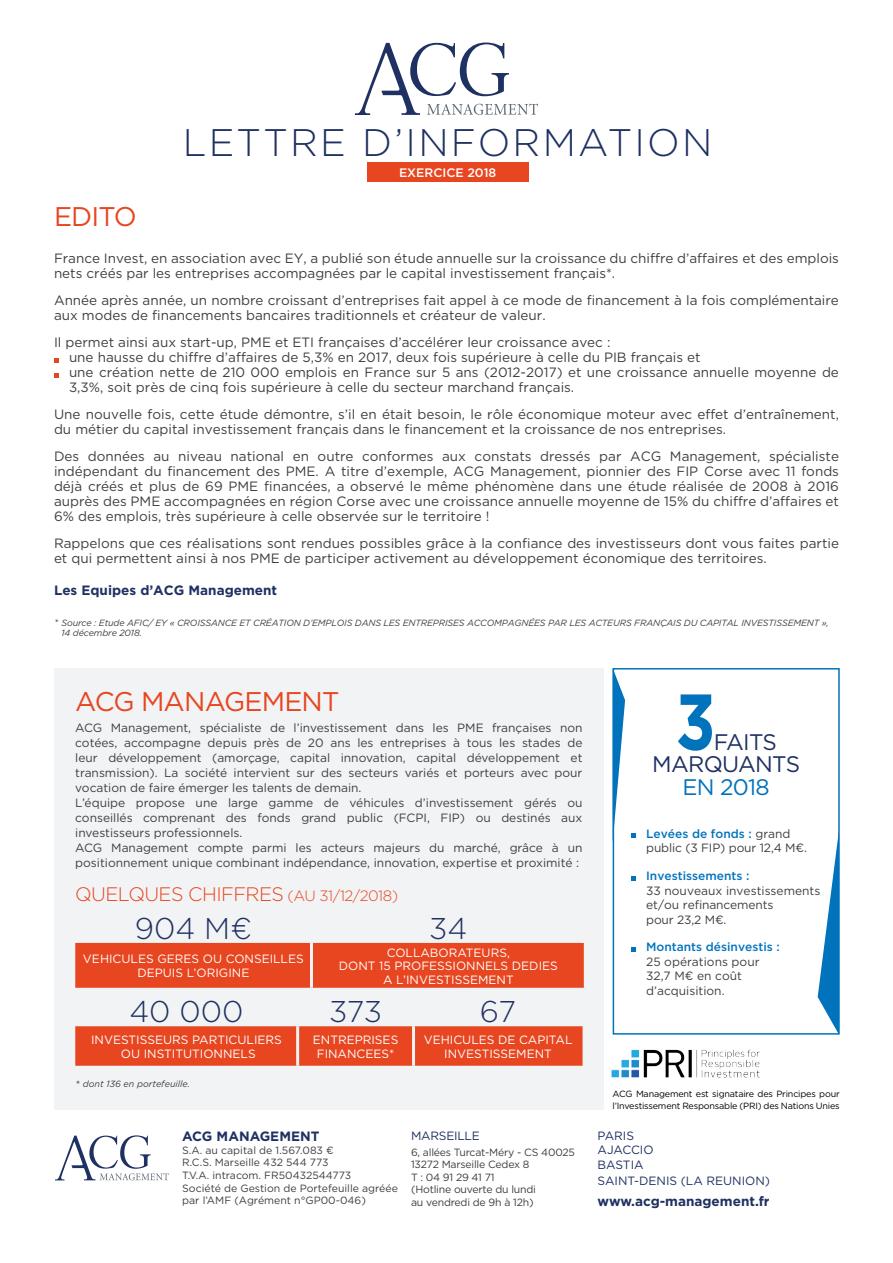
<style>
.page{position:relative;width:893px;height:1263px;background:#fff}
.page>*{position:absolute;margin:0;border:0;box-sizing:border-box;transform-origin:0 0}
.t1{font:700 79.05px "Gotham";color:#0073bc;scale:.82 1}
.t2{font:300 38.4px "Gotham";letter-spacing:.06em;color:#1f3162}
.t3{font:300 30px "Gotham";color:#1f3162}
.t4{font:27px "Gotham";letter-spacing:-.03em;color:#e74620}
.t5{font:22.5px/22.5px "Gotham";letter-spacing:-.03em;color:#1f3162}
.t6{font:22.5px "Gotham";color:#0073bc}
.t7{font:300 19.5px "Gotham";letter-spacing:-.03em;color:#e74620}
.t8{font:13.5px/15px "Gotham";color:#3e3e3f}
.t9{font:700 13.5px "Gotham";color:#1f3162}
.t10{font:500 12.3px "Gotham";color:#fff}
.t11{font:12px/15px "Gotham";color:#3e3e3f}
.t12{font:12px/13.4px "Gotham";color:#fff;text-align:center}
.t13{font:12px/14.4px "Gotham";color:#1f3162}
.t14{font:500 12px "Gotham";color:#0073bc}
.t15{font:12px "Gotham";letter-spacing:-.02em;color:#1f3162}
.t16{font:10.5px/12.6px "Gotham";letter-spacing:-.01em;color:#3e3e3f}
.t17{font:italic 9px/10.5px "Gotham";letter-spacing:-.015em;color:#3e3e3f}
.t18{font:9px/12px "Gotham";letter-spacing:-.02em;color:#000}
.s1{font-size:9.6px}
.s2{font-size:15px}
.s3{font-size:10.5px}
.s4{font-weight:500;color:#0073bc}
</style>
<div class="page">
<svg style="left:616px;top:677px;width:9px;height:127px"></svg>
<svg style="left:818px;top:846px;width:19px;height:185px"></svg>
<svg style="left:54px;top:358px;width:4px;height:4px"></svg>
<svg style="left:54px;top:373px;width:4px;height:4px"></svg>
<div style="left:54px;top:668px;width:550px;height:441px;background:#f2f3f4"></div>
<div style="left:75px;top:943px;width:509px;height:45px;background:#e74620"></div>
<hr style="left:310px;top:943px;width:3px;height:45px;background:#f2f3f4">
<div style="left:75px;top:1026px;width:508px;height:40px;background:#e74620"></div>
<hr style="left:296px;top:1026px;width:3px;height:40px;background:#f2f3f4">
<hr style="left:412px;top:1026px;width:3px;height:40px;background:#f2f3f4">
<svg style="left:631px;top:834px;width:4px;height:4px"></svg>
<svg style="left:631px;top:876px;width:4px;height:4px"></svg>
<svg style="left:631px;top:947px;width:4px;height:4px"></svg>
<div style="left:613px;top:668px;width:227px;height:367px;border:2px solid #0073bc"></div>
<svg style="left:355px;top:43px;width:183px;height:72px"></svg>
<div style="left:367px;top:163px;width:161px;height:19px;background:#e74620"></div>
<svg style="left:55px;top:1135px;width:114px;height:45px"></svg>
<img style="left:611px;top:1049px;width:149px;height:29px">
<h2 class="t2" style="left:183px;top:118px;width:531px">LETTRE D’INFORMATION</h2>
<p class="t10" style="left:399px;top:165px;width:99px">EXERCICE 2018</p>
<h3 class="t4" style="left:54px;top:199px;width:84px">EDITO</h3>
<p class="t8" style="left:54px;top:251px;width:786px">France Invest, en association avec EY, a publié son étude annuelle sur la croissance du chiffre d’affaires et des emplois nets créés par les entreprises accompagnées par le capital investissement français*.</p>
<p class="t8" style="left:54px;top:293px;width:786px">Année après année, un nombre croissant d’entreprises fait appel à ce mode de financement à la fois complémentaire aux modes de financements bancaires traditionnels et créateur de valeur.</p>
<p class="t8" style="left:69px;top:335px;width:771px;text-indent:-15px">Il permet ainsi aux start-up, PME et ETI françaises d’accélérer leur croissance avec :<br>une hausse du chiffre d’affaires de 5,3% en 2017, deux fois supérieure à celle du PIB français et<br>une création nette de 210 000 emplois en France sur 5 ans (2012-2017) et une croissance annuelle moyenne de 3,3%, soit près de cinq fois supérieure à celle du secteur marchand français.</p>
<p class="t8" style="left:54px;top:407px;width:786px">Une nouvelle fois, cette étude démontre, s’il en était besoin, le rôle économique moteur avec effet d’entraînement, du métier du capital investissement français dans le financement et la croissance de nos entreprises.</p>
<p class="t8" style="left:54px;top:449px;width:786px;text-align:justify">Des données au niveau national en outre conformes aux constats dressés par ACG Management, spécialiste indépendant du financement des PME. A titre d’exemple, ACG Management, pionnier des FIP Corse avec 11 fonds déjà créés et plus de 69 PME financées, a observé le même phénomène dans une étude réalisée de 2008 à 2016 auprès des PME accompagnées en région Corse avec une croissance annuelle moyenne de 15% du chiffre d’affaires et 6% des emplois, très supérieure à celle observée sur le territoire !</p>
<p class="t8" style="left:54px;top:536px;width:786px">Rappelons que ces réalisations sont rendues possibles grâce à la confiance des investisseurs dont vous faites partie et qui permettent ainsi à nos PME de participer activement au développement économique des territoires.</p>
<p class="t9" style="left:54px;top:581px;width:225px">Les Equipes d’ACG Management</p>
<p class="t17" style="left:62px;top:617px;width:769px;text-indent:-8px"><span class="s1">*</span> Source : Etude AFIC/ EY « CROISSANCE ET CRÉATION D’EMPLOIS DANS LES ENTREPRISES ACCOMPAGNÉES PAR LES ACTEURS FRANÇAIS DU CAPITAL INVESTISSEMENT »,<br>14 décembre 2018.</p>
<h3 class="t4" style="left:75px;top:684px;width:20px">acg</h3>
<h3 class="t4" style="left:141px;top:684px;width:200px">MANAGEMENT</h3>
<p class="t11" style="left:75px;top:720px;width:509px">ACG Management, spécialiste de l’investissement dans les PME françaises non cotées, accompagne depuis près de 20 ans les entreprises à tous les stades de leur développement (amorçage, capital innovation, capital développement et transmission). La société intervient sur des secteurs variés et porteurs avec pour vocation de faire émerger les talents de demain.<br>L’équipe propose une large gamme de véhicules d’investissement gérés ou conseillés comprenant des fonds grand public (FCPI, FIP) ou destinés aux investisseurs professionnels.<br>ACG Management compte parmi les acteurs majeurs du marché, grâce à un positionnement unique combinant indépendance, innovation, expertise et proximité :</p>
<h3 class="t7" style="left:75px;top:882px;width:325px">QUELQUES CHIFFRES <span class="s2">(AU 31/12/2018)</span></h3>
<h3 class="t3" style="left:135px;top:909px;width:119px">904 M€</h3>
<h3 class="t3" style="left:429px;top:909px;width:40px">34</h3>
<p class="t12" style="left:83px;top:952px;width:222px">VEHICULES GERES OU CONSEILLES<br>DEPUIS L’ORIGINE</p>
<p class="t12" style="left:339px;top:945px;width:221px">COLLABORATEURS,<br>DONT 15 PROFESSIONNELS DEDIES<br>A L’INVESTISSEMENT</p>
<h3 class="t3" style="left:129px;top:992px;width:116px">40 000</h3>
<h3 class="t3" style="left:329px;top:992px;width:54px">373</h3>
<h3 class="t3" style="left:480px;top:992px;width:38px">67</h3>
<p class="t12" style="left:91px;top:1033px;width:192px">INVESTISSEURS PARTICULIERS<br>OU INSTITUTIONNELS</p>
<p class="t12" style="left:313px;top:1033px;width:87px">ENTREPRISES<br>FINANCEES*</p>
<p class="t12" style="left:424px;top:1033px;width:150px">VEHICULES DE CAPITAL<br>INVESTISSEMENT</p>
<p class="t17" style="left:75px;top:1078px;width:116px"><span class="s3">*</span> dont 136 en portefeuille.</p>
<p class="t9" style="left:182px;top:1127px;width:139px">ACG MANAGEMENT</p>
<p class="t16" style="left:182px;top:1143px;width:217px">S.A. au capital de 1.567.083 €<br>R.C.S. Marseille 432 544 773<br>T.V.A. intracom. FR50432544773<br>Société de Gestion de Portefeuille agréée par l’AMF (Agrément n°GP00-046)</p>
<p class="t15" style="left:411px;top:1128px;width:70px">MARSEILLE</p>
<p class="t16" style="left:411px;top:1145px;width:166px">6, allées Turcat-Méry - CS 40025<br>13272 Marseille Cedex 8<br>T : 04 91 29 41 71<br>(Hotline ouverte du lundi<br>au vendredi de 9h à 12h)</p>
<h1 class="t1" style="left:675px;top:669px;width:51px">3</h1>
<h3 class="t5" style="left:652px;top:730px;width:146px;text-indent:62px">FAITS<br>MARQUANTs</h3>
<h3 class="t6" style="left:683px;top:772px;width:89px">en 2018</h3>
<p class="t11" style="left:646px;top:826px;width:162px;line-height:14.4px"><span class="s4">Levées de fonds :</span> grand public (3 FIP) pour 12,4 M€.</p>
<p class="t14" style="left:646px;top:868px;width:105px">Investissements :</p>
<p class="t11" style="left:646px;top:883px;width:176px;line-height:14.4px">33 nouveaux investissements et/ou refinancements<br>pour 23,2 M€.</p>
<p class="t14" style="left:646px;top:939px;width:135px">Montants désinvestis :</p>
<p class="t11" style="left:646px;top:954px;width:115px;line-height:14.4px">25 opérations pour<br>32,7 M€ en coût d’acquisition.</p>
<p class="t18" style="left:613px;top:1088px;width:229px">ACG Management est signataire des Principes pour l’Investissement Responsable (PRI) des Nations Unies</p>
<p class="t13" style="left:598px;top:1128px;width:58px">PARIS<br>AJACCIO<br>BASTIA</p>
<p class="t13" style="left:598px;top:1173px;width:174px">SAINT-DENIS (LA REUNION)</p>
<p class="t9" style="left:598px;top:1192px;width:173px">www.acg-management.fr</p>
</div>
